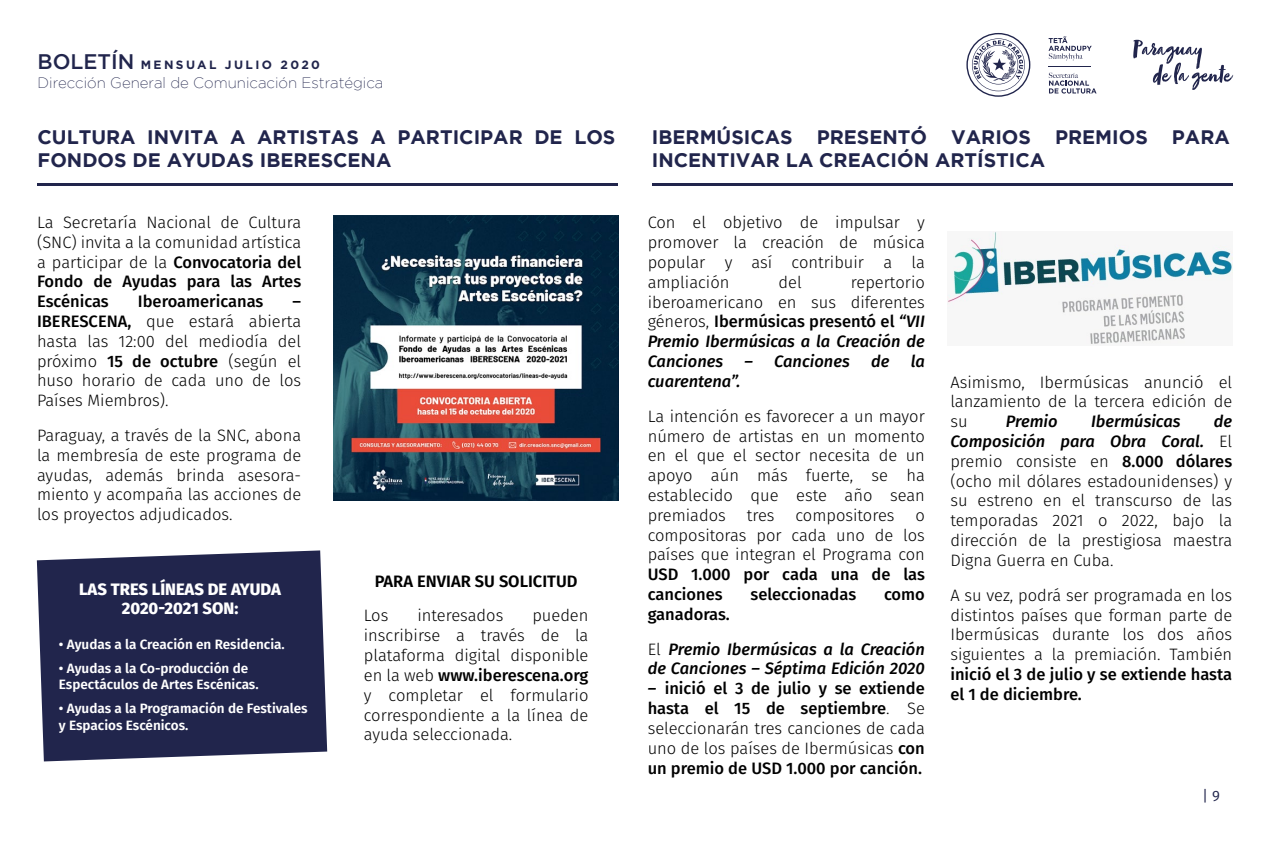
<style>
.page{position:relative;width:1276px;height:851px;background:#fff}
.page>*{position:absolute;margin:0;border:0;box-sizing:border-box;transform-origin:0 0}
.t1{font:700 19.5px/23.4px "Gotham";color:#21254c}
.t2{font:300 16.5px/19.8px "Fira Sans";color:#000;text-align:justify}
.t3{font:500 16.5px/19.8px "Fira Sans";color:#000}
.t4{font:italic 500 16.5px/34.8px "Fira Sans";color:#000}
.t5{font:800 16.5px/19.8px "Fira Sans";color:#fff;text-align:center}
.t6{font:600 16.5px "Fira Sans";color:#000}
.t7{font:200 15px "Gotham";color:#21254c}
.t8{font:15px "Fira Sans";color:#21254c}
.t9{font:600 13.5px/16.5px "Fira Sans";color:#fff}
.t10{font:700 12px "Gotham";letter-spacing:.2em;color:#21254c}
.s1{font-weight:500;font-size:21px}
.s2{font-weight:500}
.s3{font-weight:500;font-style:italic}
.s4{font-style:normal}
.s5{font-weight:300;font-style:normal}
.s6{font-style:italic}
.s7{font-weight:300}
</style>
<div class="page">
<svg style="left:966px;top:33px;width:64px;height:64px"></svg>
<hr style="left:1048px;top:66px;width:42px;height:1px;background:#21254c">
<svg style="left:1048px;top:36px;width:43px;height:24px"></svg>
<svg style="left:1048px;top:73px;width:48px;height:21px"></svg>
<svg style="left:1133px;top:40px;width:100px;height:50px"></svg>
<hr style="left:38px;top:183px;width:580px;height:3px;background:#21254c">
<hr style="left:652px;top:183px;width:580px;height:3px;background:#21254c">
<img style="left:334px;top:215px;width:285px;height:285px">
<svg style="left:37px;top:550px;width:290px;height:211px;fill:#21254c"></svg>
<img style="left:947px;top:231px;width:285px;height:114px">
<p class="t10" style="left:38px;top:58px;width:284px"><span class="s1">BOLETÍN</span> MENSUAL JULIO 2020</p>
<p class="t7" style="left:38px;top:74px;width:347px">Dirección General de Comunicación Estratégica</p>
<p class="t1" style="left:38px;top:125px;width:579px">CULTURA INVITA A ARTISTAS A PARTICIPAR DE LOS<br>FONDOS DE AYUDAS IBERESCENA</p>
<p class="t1" style="left:652px;top:125px;width:579px">IBERMÚSICAS PRESENTÓ VARIOS PREMIOS PARA<br>INCENTIVAR LA CREACIÓN ARTÍSTICA</p>
<p class="t2" style="left:37px;top:212px;width:266px">La Secretaría Nacional de Cultura (SNC) invita a la comunidad artística a participar de la <span class="s2">Convocatoria del Fondo de Ayudas para las Artes Escénicas</span></p>
<p class="t3" style="left:138px;top:290px;width:127px">Iberoamericanas</p>
<p class="t2" style="left:37px;top:291px;width:266px;text-indent:256px"><span class="s2">– IBERESCENA,</span> que estará abierta hasta las 12:00 del mediodía del próximo <span class="s2">15 de octubre</span> (según el huso horario de cada uno de los Países Miembros).</p>
<p class="t2" style="left:37px;top:425px;width:266px">Paraguay, a través de la SNC, abona la membresía de este programa de ayudas, además brinda asesora&shy;miento y acompaña las acciones de los proyectos adjudicados.</p>
<p class="t5" style="left:79px;top:577px;width:203px">LAS TRES LÍNEAS DE AYUDA<br>2020-2021 SON:</p>
<p class="t9" style="left:59px;top:634px;width:227px">• Ayudas a la Creación en Residencia.</p>
<p class="t9" style="left:59px;top:658px;width:201px">• Ayudas a la Co-producción de<br>Espectáculos de Artes Escénicas.</p>
<p class="t9" style="left:59px;top:699px;width:250px">• Ayudas a la Programación de Festivales y Espacios Escénicos.</p>
<p class="t6" style="left:375px;top:567px;width:204px">PARA ENVIAR SU SOLICITUD</p>
<p class="t2" style="left:364px;top:605px;width:26px">Los</p>
<p class="t2" style="left:417px;top:605px;width:87px">interesados</p>
<p class="t2" style="left:364px;top:605px;width:226px;text-indent:168px">pueden inscribirse a través de la plataforma digital disponible en la web <span class="s2">www.iberescena.org </span>y completar el formulario correspondiente a la línea de ayuda seleccionada.</p>
<p class="t2" style="left:647px;top:212px;width:279px">Con el objetivo de impulsar y promover la creación de música popular y así contribuir a la ampliación</p>
<p class="t2" style="left:647px;top:272px;width:279px;text-indent:203px">repertorio iberoamericano en sus diferentes géneros, <span class="s2">Ibermúsicas presentó el</span> <span class="s3">“VII Premio Ibermúsicas a la Creación de Canciones</span></p>
<p class="t2" style="left:778px;top:272px;width:25px">del</p>
<p class="t4" style="left:744px;top:343px;width:107px">– Canciones</p>
<p class="t4" style="left:871px;top:343px;width:20px">de</p>
<p class="t4" style="left:911px;top:343px;width:16px">la</p>
<p class="t4" style="left:647px;top:363px;width:94px">cuarentena”.</p>
<p class="t2" style="left:647px;top:406px;width:279px">La intención es favorecer a un mayor número de artistas en un momento en el que el sector necesita de un apoyo aún más fuerte, se ha establecido que este año sean premiados</p>
<p class="t2" style="left:747px;top:505px;width:29px">tres</p>
<p class="t2" style="left:795px;top:505px;width:101px">compositores</p>
<p class="t2" style="left:647px;top:505px;width:279px;text-indent:268px">o compositoras por cada uno de los países que integran el Programa con</p>
<p class="t3" style="left:647px;top:563px;width:279px">USD 1.000 por cada una de las canciones</p>
<p class="t3" style="left:750px;top:583px;width:107px">seleccionadas</p>
<p class="t3" style="left:884px;top:583px;width:42px">como</p>
<p class="t4" style="left:647px;top:595px;width:279px"><span class="s4">ganadoras.<br></span><span class="s5">El</span> Premio Ibermúsicas a la Creación</p>
<p class="t4" style="left:647px;top:650px;width:279px">de Canciones – Séptima Edición 2020</p>
<p class="t3" style="left:647px;top:677px;width:279px;text-align:justify"><span class="s6">–</span> inició el 3 de julio y se extiende hasta el 15 de septiembre<span class="s7">. Se seleccionarán tres canciones de cada uno de los países de Ibermúsicas</span> con un premio de USD 1.000 por canción.</p>
<p class="t2" style="left:950px;top:372px;width:283px">Asimismo, Ibermúsicas anunció el lanzamiento de la tercera edición de su</p>
<p class="t4" style="left:1006px;top:403px;width:53px">Premio</p>
<p class="t4" style="left:1091px;top:403px;width:91px">Ibermúsicas</p>
<p class="t2" style="left:950px;top:411px;width:283px;text-indent:263px"><span class="s3">de Composición para Obra Coral.</span> El premio consiste en <span class="s2">8.000 dólares </span>(ocho mil dólares estadounidenses) y su estreno en el transcurso de las temporadas 2021 o 2022, bajo la dirección de la prestigiosa maestra Digna Guerra en Cuba.</p>
<p class="t2" style="left:950px;top:585px;width:283px">A su vez, podrá ser programada en los distintos países que forman parte de Ibermúsicas durante los dos años siguientes a la premiación. También</p>
<p class="t3" style="left:950px;top:663px;width:283px">inició el 3 de julio y se extiende hasta el 1 de diciembre.</p>
<p class="t8" style="left:1202px;top:784px;width:19px">| 9</p>
</div>
